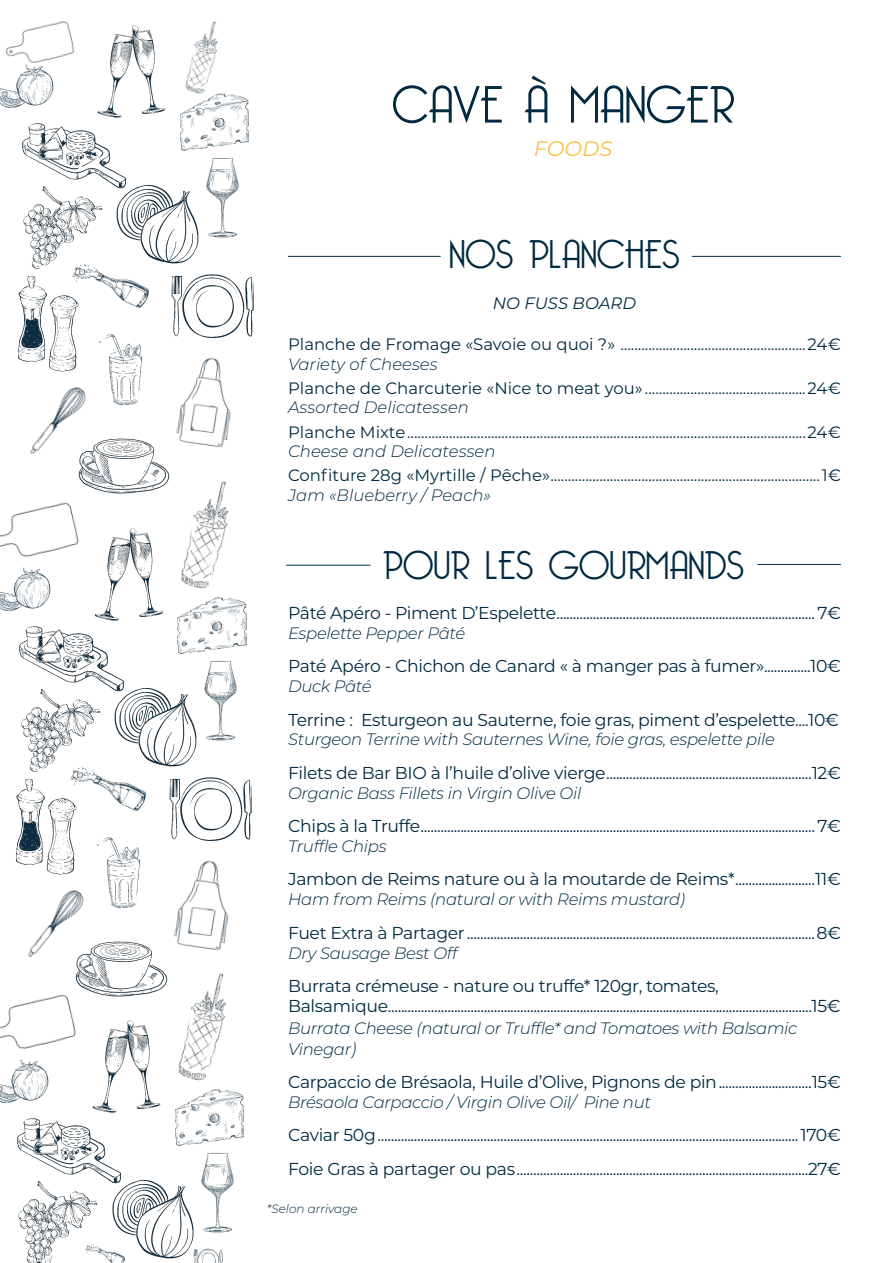
<style>
.page{position:relative;width:893px;height:1263px;background:#fff}
.page>*{position:absolute;margin:0;border:0;box-sizing:border-box;transform-origin:0 0}
.t1{font:300 51px "Bellerose";color:#012a42}
.t2{font:300 39px "Bellerose";color:#012a42}
.t3{font:italic 21px "Montserrat";color:#fcc149}
.t4{font:17.25px/20.2px "Montserrat";letter-spacing:-.02em;color:#012a42}
.t5{font:16.5px "Montserrat";color:#012a42}
.t6{font:italic 300 16.5px/20.7px "Montserrat";letter-spacing:-.02em;color:#012a42}
.t7{font:italic 300 16.5px "Montserrat";color:#012a42}
.t8{font:italic 16.5px "Montserrat";color:#012a42}
.t9{font:italic 300 12px "Montserrat";color:#012a42}
.s1{font-size:17.25px}
</style>
<div class="page">
<img style="left:22px;top:126px;width:89px;height:35px">
<img style="left:18px;top:293px;width:59px;height:59px">
<img style="left:171px;top:274px;width:83px;height:62px">
<img style="left:113px;top:439px;width:37px;height:55px">
<img style="left:0;top:99px;width:57px;height:28px">
<img style="left:18px;top:352px;width:112px;height:141px">
<img style="left:188px;top:21px;width:30px;height:52px">
<img style="left:80px;top:339px;width:63px;height:82px">
<img style="left:175px;top:336px;width:77px;height:108px">
<img style="left:104px;top:156px;width:108px;height:135px">
<img style="left:175px;top:73px;width:74px;height:98px">
<img style="left:19px;top:161px;width:97px;height:132px">
<img style="left:177px;top:141px;width:72px;height:112px">
<img style="left:67px;top:232px;width:85px;height:107px">
<img style="left:81px;top:25px;width:101px;height:109px">
<img style="left:0;top:21px;width:91px;height:78px">
<img style="left:19px;top:629px;width:89px;height:35px">
<img style="left:16px;top:796px;width:58px;height:58px">
<img style="left:169px;top:777px;width:83px;height:62px">
<img style="left:0;top:604px;width:55px;height:26px">
<img style="left:16px;top:854px;width:107px;height:142px">
<img style="left:126px;top:444px;width:164px;height:132px">
<img style="left:78px;top:841px;width:63px;height:82px">
<img style="left:173px;top:839px;width:77px;height:97px">
<img style="left:102px;top:659px;width:107px;height:135px">
<img style="left:173px;top:576px;width:74px;height:98px">
<img style="left:16px;top:664px;width:98px;height:132px">
<img style="left:175px;top:644px;width:72px;height:112px">
<img style="left:65px;top:735px;width:85px;height:106px">
<img style="left:79px;top:512px;width:100px;height:125px">
<img style="left:0;top:461px;width:100px;height:143px">
<img style="left:17px;top:1121px;width:89px;height:35px">
<img style="left:207px;top:1248px;width:16px;height:15px">
<img style="left:0;top:1095px;width:52px;height:27px">
<img style="left:123px;top:936px;width:103px;height:132px">
<img style="left:99px;top:1151px;width:108px;height:112px">
<img style="left:170px;top:1068px;width:74px;height:98px">
<img style="left:18px;top:1156px;width:93px;height:107px">
<img style="left:173px;top:1136px;width:71px;height:112px">
<img style="left:83px;top:1227px;width:44px;height:36px">
<img style="left:76px;top:1004px;width:101px;height:125px">
<img style="left:0;top:953px;width:98px;height:142px">
<hr style="left:288px;top:256px;width:153px;height:1px;background:#012a42">
<hr style="left:692px;top:256px;width:149px;height:1px;background:#012a42">
<hr style="left:286px;top:565px;width:84px;height:1px;background:#012a42">
<hr style="left:757px;top:564px;width:84px;height:1px;background:#012a42">
<h1 class="t1" style="left:392px;top:75px;width:344px">CAVE À MANGER</h1>
<p class="t3" style="left:534px;top:135px;width:80px">FOODS</p>
<h2 class="t2" style="left:449px;top:232px;width:232px">NOS PLANCHES</h2>
<p class="t8" style="left:493px;top:292px;width:145px">NO FUSS BOARD</p>
<p class="t5" style="left:288px;top:333px;width:554px">Planche de Fromage «Savoie ou quoi ?» .....................................................24€</p>
<p class="t7" style="left:288px;top:352px;width:151px">Variety of Cheeses</p>
<p class="t5" style="left:288px;top:376px;width:554px">Planche de Charcuterie «Nice to meat you» ..............................................24€</p>
<p class="t7" style="left:288px;top:396px;width:182px">Assorted Delicatessen</p>
<p class="t5" style="left:288px;top:420px;width:554px">Planche Mixte..................................................................................................................24€</p>
<p class="t7" style="left:288px;top:440px;width:209px">Cheese and Delicatessen</p>
<p class="t5" style="left:288px;top:464px;width:554px">Confiture 28g «Myrtille / Pêche».............................................................................1€</p>
<p class="t7" style="left:288px;top:484px;width:204px">Jam «Blueberry / Peach»</p>
<h2 class="t2" style="left:383px;top:542px;width:363px">POUR LES GOURMANDS</h2>
<p class="t4" style="left:288px;top:602px;width:554px">Pâté Apéro - Piment D’Espelette.............................................................................. 7€</p>
<p class="t6" style="left:288px;top:622px;width:179px">Espelette Pepper Pâté</p>
<p class="t4" style="left:288px;top:655px;width:554px">Paté Apéro - Chichon de Canard « à manger pas à fumer»..............10€</p>
<p class="t6" style="left:288px;top:675px;width:85px">Duck Pâté</p>
<p class="t4" style="left:288px;top:709px;width:552px">Terrine : Esturgeon au Sauterne, foie gras, piment d’espelette....10€</p>
<p class="t6" style="left:288px;top:729px;width:488px">Sturgeon Terrine with Sauternes Wine, foie gras, espelette pile</p>
<p class="t4" style="left:288px;top:762px;width:554px">Filets de Bar BIO à l’huile d’olive vierge..............................................................12€</p>
<p class="t6" style="left:288px;top:782px;width:295px">Organic Bass Fillets in Virgin Olive Oil</p>
<p class="t4" style="left:288px;top:815px;width:554px">Chips à la Truffe....................................................................................................................... 7€</p>
<p class="t6" style="left:288px;top:835px;width:100px">Truffle Chips</p>
<p class="t4" style="left:288px;top:868px;width:554px">Jambon de Reims nature ou à la moutarde de Reims*........................11€</p>
<p class="t6" style="left:288px;top:888px;width:399px">Ham from Reims (natural or with Reims mustard)</p>
<p class="t4" style="left:288px;top:922px;width:554px">Fuet Extra à Partager .........................................................................................................8€</p>
<p class="t6" style="left:288px;top:942px;width:171px">Dry Sausage Best Off</p>
<p class="t4" style="left:288px;top:975px;width:554px">Burrata crémeuse - nature ou truffe* 120gr, tomates,<br>Balsamique................................................................................................................................15€</p>
<p class="t6" style="left:288px;top:1017px;width:511px">Burrata Cheese (natural or Truffle* and Tomatoes with Balsamic<br>Vinegar<span class="s1">)</span></p>
<p class="t4" style="left:288px;top:1071px;width:554px">Carpaccio de Brésaola, Huile d’Olive, Pignons de pin............................15€</p>
<p class="t6" style="left:288px;top:1091px;width:364px">Brésaola Carpaccio / Virgin Olive Oil/ Pine nut</p>
<p class="t4" style="left:288px;top:1118px;width:554px;line-height:33.5px">Caviar 50g...............................................................................................................................170€<br>Foie Gras à partager ou pas........................................................................................27€</p>
<p class="t9" style="left:267px;top:1200px;width:92px">*Selon arrivage</p>
</div>
